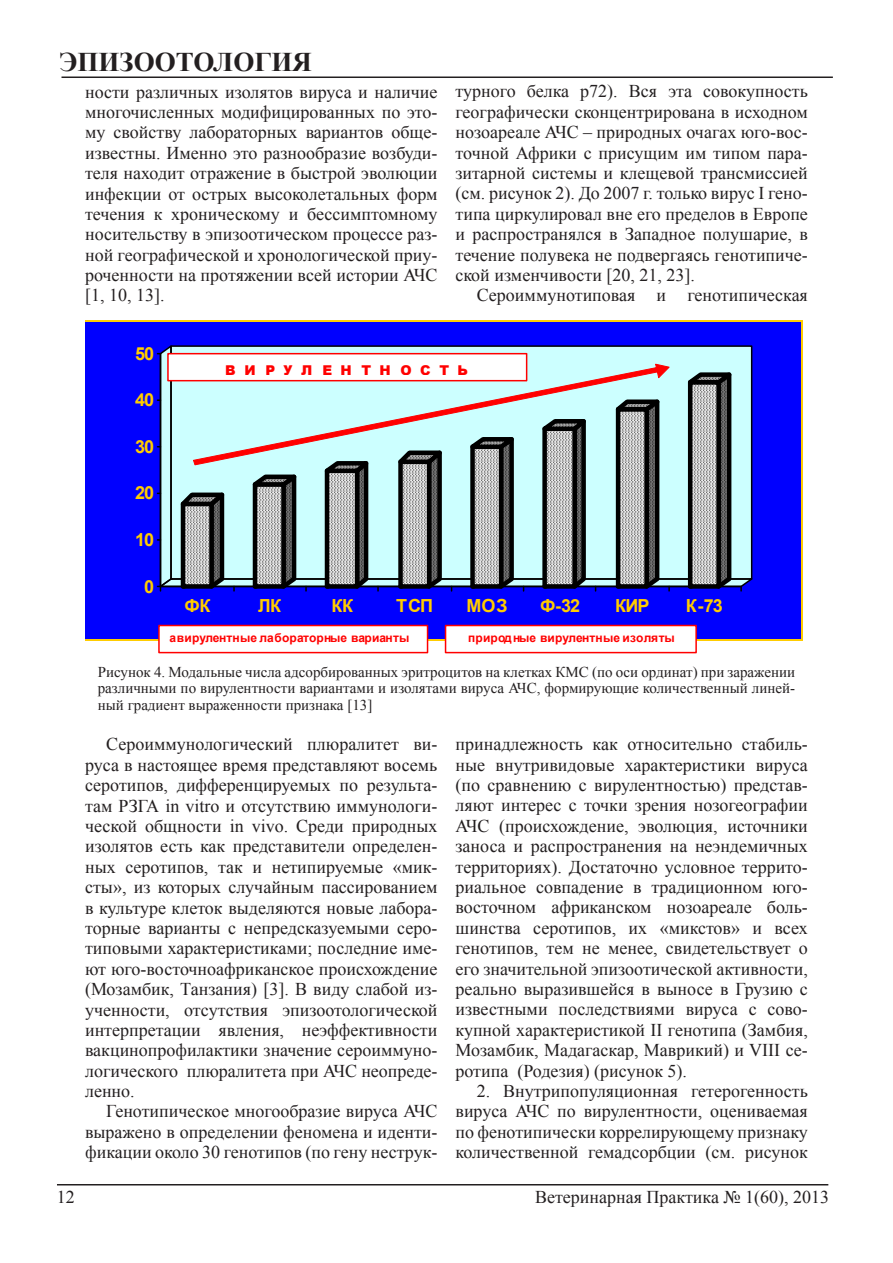
<style>
.page{position:relative;width:893px;height:1263px;background:#fff}
.page>*{position:absolute;margin:0;border:0;box-sizing:border-box;transform-origin:0 0}
.t1{font:700 27px "Times New Roman";color:#231f20}
.t2{font:18px/20.4px "Times New Roman";color:#231f20;text-align:justify}
.t3{font:700 18px "Arial";letter-spacing:-.055em;color:#fc0}
.t4{font:15px/16.5px "Times New Roman";color:#231f20;text-align:justify}
.t5{font:900 13.5px "Arial";color:#f00}
.t6{font:700 12px "Arial";letter-spacing:.01em;color:#f00}
</style>
<div class="page">
<hr style="left:57px;top:1184px;width:771px;height:1px;background:#231f20">
<hr style="left:62px;top:77px;width:771px;height:1px;background:#231f20">
<div style="left:85px;top:322px;width:716px;height:317px;background:#00f"></div>
<svg style="left:156px;top:345px;width:597px;height:247px;background:#91a8b2"></svg>
<hr style="left:85px;top:321px;width:718px;height:1px;background:#fc0">
<hr style="left:801px;top:322px;width:2px;height:317px;background:#fc0">
<hr style="left:85px;top:639px;width:718px;height:1px;background:#fc0">
<div style="left:168px;top:354px;width:359px;height:27px;background:#fff"></div>
<div style="left:167px;top:353px;width:360px;height:28px;border:2px solid #f00"></div>
<svg style="left:193px;top:364px;width:476px;height:101px;background:#c5d7d7"></svg>
<div style="left:159px;top:625px;width:269px;height:28px;background:#fff"></div>
<div style="left:158px;top:625px;width:270px;height:28px;border:2px solid #f00"></div>
<div style="left:446px;top:625px;width:250px;height:28px;background:#fff"></div>
<div style="left:445px;top:625px;width:252px;height:28px;border:2px solid #f00"></div>
<h1 class="t1" style="left:59px;top:44px;width:254px">ЭПИЗООТОЛОГИЯ</h1>
<p class="t2" style="left:85px;top:81px;width:354px">ности различных изолятов вируса и наличие многочисленных модифицированных по это&shy;му свойству лабораторных вариантов обще&shy;известны. Именно это разнообразие возбуди&shy;теля находит отражение в быстрой эволюции инфекции от острых высоколетальных форм течения к хроническому и бессимптомному носительству в эпизоотическом процессе раз&shy;ной географической и хронологической приу&shy;роченности на протяжении всей истории АЧС [1, 10, 13].</p>
<p class="t3" style="left:135px;top:341px;width:21px">50</p>
<p class="t2" style="left:455px;top:81px;width:354px">турного белка p72). Вся эта совокупность географически сконцентрирована в исходном нозоареале АЧС – природных очагах юго-вос&shy;точной Африки с присущим им типом пара&shy;зитарной системы и клещевой трансмиссией (см. рисунок 2). До 2007 г. только вирус I гено&shy;типа циркулировал вне его пределов в Европе и распространялся в Западное полушарие, в течение полувека не подвергаясь генотипиче&shy;ской изменчивости [20, 21, 23].</p>
<p class="t2" style="left:477px;top:285px;width:333px">Сероиммунотиповая и генотипическая</p>
<p class="t3" style="left:135px;top:388px;width:21px">40</p>
<p class="t3" style="left:135px;top:435px;width:21px">30</p>
<p class="t3" style="left:135px;top:481px;width:21px">20</p>
<p class="t3" style="left:135px;top:528px;width:21px">10</p>
<p class="t3" style="left:144px;top:574px;width:12px">0</p>
<p class="t5" style="left:225px;top:360px;width:245px">В И Р У Л Е Н Т Н О С Т Ь</p>
<p class="t3" style="left:185px;top:594px;width:27px">ФК</p>
<p class="t3" style="left:258px;top:594px;width:24px">ЛК</p>
<p class="t3" style="left:331px;top:594px;width:23px">КК</p>
<p class="t3" style="left:396px;top:594px;width:38px">ТСП</p>
<p class="t3" style="left:467px;top:594px;width:43px">МОЗ</p>
<p class="t3" style="left:540px;top:594px;width:42px">Ф-32</p>
<p class="t3" style="left:615px;top:594px;width:36px">КИР</p>
<p class="t3" style="left:686px;top:594px;width:39px">К-73</p>
<p class="t6" style="left:169px;top:630px;width:241px">авирулентные лабораторные варианты</p>
<p class="t6" style="left:468px;top:630px;width:208px">природные вирулентные изоляты</p>
<p class="t4" style="left:98px;top:663px;width:699px">Рисунок 4. Модальные числа адсорбированных эритроцитов на клетках КМС (по оси ординат) при заражении различными по вирулентности вариантами и изолятами вируса АЧС, формирующие количественный линей&shy;ный градиент выраженности признака [13]</p>
<p class="t2" style="left:85px;top:734px;width:354px;text-indent:21px">Сероиммунологический плюралитет ви&shy;руса в настоящее время представляют восемь серотипов, дифференцируемых по результа&shy;там РЗГА in vitro и отсутствию иммунологи&shy;ческой общности in vivo. Среди природных изолятов есть как представители определен&shy;ных серотипов, так и нетипируемые «мик&shy;сты», из которых случайным пассированием в культуре клеток выделяются новые лабора&shy;торные варианты с непредсказуемыми серо&shy;типовыми характеристиками; последние име&shy;ют юго-восточноафриканское происхождение (Мозамбик, Танзания) [3]. В виду слабой из&shy;ученности, отсутствия эпизоотологической интерпретации явления, неэффективности вакцинопрофилактики значение сероиммуно&shy;логического плюралитета при АЧС неопреде&shy;ленно.</p>
<p class="t2" style="left:85px;top:1101px;width:354px;text-indent:21px">Генотипическое многообразие вируса АЧС выражено в определении феномена и иденти&shy;фикации около 30 генотипов (по гену неструк-</p>
<p class="t2" style="left:455px;top:734px;width:354px">принадлежность как относительно стабиль&shy;ные внутривидовые характеристики вируса (по сравнению с вирулентностью) представ&shy;ляют интерес с точки зрения нозогеографии АЧС (происхождение, эволюция, источники заноса и распространения на неэндемичных территориях). Достаточно условное террито&shy;риальное совпадение в традиционном юго&shy;восточном африканском нозоареале боль&shy;шинства серотипов, их «микстов» и всех генотипов, тем не менее, свидетельствует о его значительной эпизоотической активности, реально выразившейся в выносе в Грузию с известными последствиями вируса с сово&shy;купной характеристикой II генотипа (Замбия, Мозамбик, Мадагаскар, Маврикий) и VIII се&shy;ротипа (Родезия) (рисунок 5).</p>
<p class="t2" style="left:455px;top:1080px;width:354px;text-indent:21px">2. Внутрипопуляционная гетерогенность вируса АЧС по вирулентности, оцениваемая по фенотипически коррелирующему признаку количественной гемадсорбции (см. рисунок</p>
<p class="t2" style="left:57px;top:1187px;width:19px">12</p>
<p class="t2" style="left:535px;top:1187px;width:296px">Ветеринарная Практика № 1(60), 2013</p>
</div>
